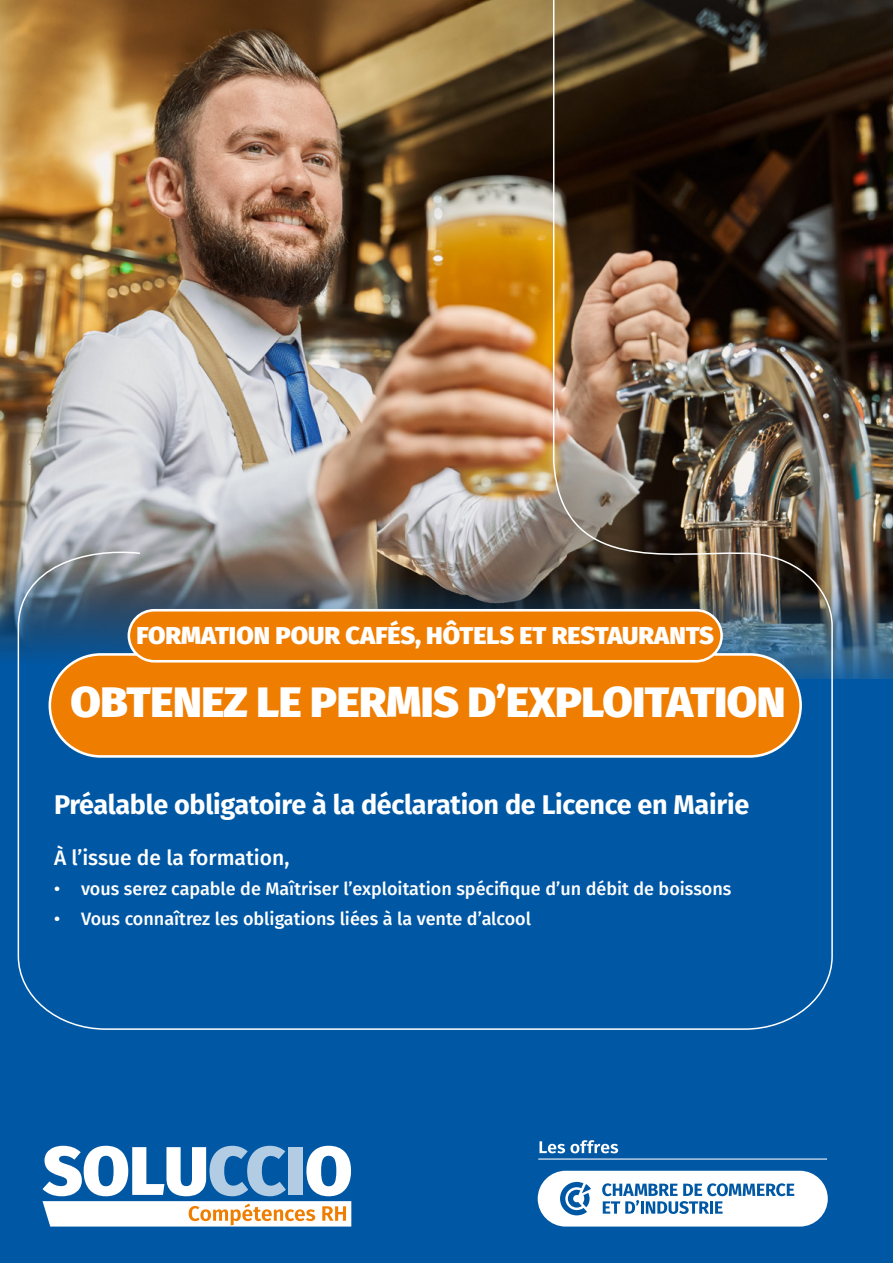
<style>
.page{position:relative;width:893px;height:1263px;background:#fff}
.page>*{position:absolute;margin:0;border:0;box-sizing:border-box;transform-origin:0 0}
.t1{font:900 42px "Fira Sans";letter-spacing:-.01em;color:#fff;scale:1.05 1}
.t2{font:700 27px "Fira Sans";letter-spacing:-.01em;color:#fff}
.t3{font:900 24px "Fira Sans";color:#fff;scale:1.05 1}
.t4{font:500 21px "Fira Sans";color:#fff}
.t5{font:500 18px "Fira Sans";color:#fff}
</style>
<div class="page">
<div style="left:0;top:5px;width:893px;height:1258px;background:#0058a5"></div>
<img style="left:1px;top:1px;width:892px;height:677px">
<img style="left:17px;top:0;width:817px;height:1030px">
<div style="left:50px;top:654px;width:751px;height:102px;background:#ef7d00;border-radius:51px"></div>
<div style="left:49px;top:653px;width:753px;height:105px;border:3px solid #fff;border-radius:51px"></div>
<div style="left:129px;top:610px;width:593px;height:51px;background:#ef7d00;border-radius:25px"></div>
<div style="left:128px;top:609px;width:595px;height:53px;border:3px solid #fff;border-radius:25px"></div>
<hr style="left:538px;top:1158px;width:289px;height:1px;background:#fff">
<svg style="left:539px;top:1140px;width:79px;height:13px"></svg>
<div style="left:538px;top:1171px;width:290px;height:55px;background:#fff;border-radius:28px"></div>
<svg style="left:560px;top:1182px;width:31px;height:33px"></svg>
<svg style="left:602px;top:1183px;width:192px;height:31px"></svg>
<svg style="left:43px;top:1146px;width:308px;height:80px"></svg>
<h3 class="t3" style="left:136px;top:615px;width:552px">FORMATION POUR CAFÉS, HÔTELS ET RESTAURANTS</h3>
<h1 class="t1" style="left:71px;top:665px;width:682px">OBTENEZ LE PERMIS D’EXPLOITATION</h1>
<h2 class="t2" style="left:54px;top:782px;width:697px">Préalable obligatoire à la déclaration de Licence en Mairie</h2>
<p class="t4" style="left:54px;top:840px;width:237px">À l’issue de la formation,</p>
<p class="t5" style="left:54px;top:874px;width:679px">• vous serez capable de Maîtriser l’exploitation spécifique d’un débit de boissons</p>
<p class="t5" style="left:54px;top:904px;width:479px">• Vous connaîtrez les obligations liées à la vente d’alcool</p>
</div>
